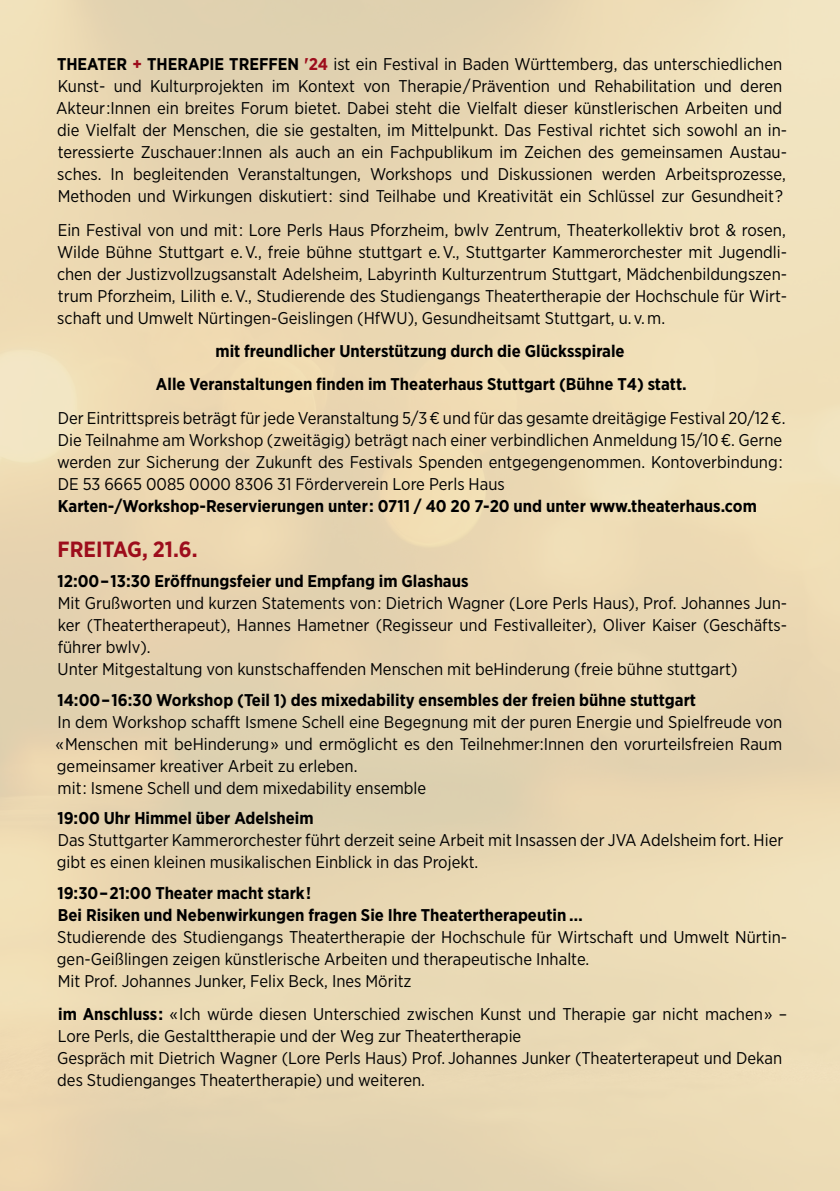
<style>
.page{position:relative;width:840px;height:1191px;background:#fff}
.page>*{position:absolute;margin:0;border:0;box-sizing:border-box;transform-origin:0 0}
.t1{font:700 22px "Gotham Narrow";color:#9d0d1c}
.t2{font:17px/22px "Gotham Narrow";color:#000}
.t3{font:700 17px/33.4px "Gotham Narrow";color:#000;text-align:center}
.s1{font-weight:700}
.s2{font-weight:700;color:#9d0d1c}
</style>
<div class="page">
<div style="left:0;top:0;width:839px;height:1191px;background:#ead8b2"></div>
<p class="t2" style="left:56px;top:53px;width:732px"><span class="s1">THEATER</span> <span class="s2">+</span> <span class="s1">THERAPIE TREFFEN</span> <span class="s2">'24</span> ist ein Festival in Baden Württemberg, das unterschiedlichen Kunst- und Kulturprojekten im Kontext von Therapie / Prävention und Rehabilitation und deren Akteur :Innen ein breites Forum bietet. Dabei steht die Vielfalt dieser künstlerischen Arbeiten und die Vielfalt der Menschen, die sie gestalten, im Mittelpunkt. Das Festival richtet sich sowohl an in&shy;teressierte Zuschauer :Innen als auch an ein Fachpublikum im Zeichen des gemeinsamen Austau&shy;sches. In begleitenden Veranstaltungen, Workshops und Diskussionen werden Arbeitsprozesse, Methoden und Wirkungen diskutiert : sind Teilhabe und Kreativität ein Schlüssel zur Gesundheit ?</p>
<p class="t2" style="left:57px;top:218px;width:731px;text-align:justify">Ein Festival von und mit : Lore Perls Haus Pforzheim, bwlv Zentrum, Theaterkollektiv brot &amp; rosen, Wilde Bühne Stuttgart e. V., freie bühne stuttgart e. V., Stuttgarter Kammerorchester mit Jugendli&shy;chen der Justizvollzugsanstalt Adelsheim, Labyrinth Kulturzentrum Stuttgart, Mädchenbildungszen&shy;trum Pforzheim, Lilith e. V., Studierende des Studiengangs Theatertherapie der Hochschule für Wirt&shy;schaft und Umwelt Nürtingen-Geislingen (HfWU), Gesundheitsamt Stuttgart, u. v. m.</p>
<p class="t3" style="left:156px;top:334px;width:532px">mit freundlicher Unterstützung durch die Glücksspirale<br>Alle Veranstaltungen finden im Theaterhaus Stuttgart (Bühne T4) statt.</p>
<p class="t2" style="left:57px;top:406px;width:729px">Der Eintrittspreis beträgt für jede Veranstaltung 5/3 € und für das gesamte dreitägige Festival 20/12 €.<br>Die Teilnahme am Workshop (zweitägig) beträgt nach einer verbindlichen Anmeldung 15/10 €. Gerne werden zur Sicherung der Zukunft des Festivals Spenden entgegengenommen. Kontoverbindung :<br>DE 53 6665 0085 0000 8306 31 Förderverein Lore Perls Haus</p>
<p class="t3" style="left:58px;top:489px;width:700px">Karten-/Workshop-Reservierungen unter : 0711 / 40 20 7-20 und unter www.theaterhaus.com</p>
<p class="t1" style="left:58px;top:534px;width:141px">FREITAG, 21.6.</p>
<p class="t3" style="left:57px;top:564px;width:412px">12:00 – 13:30 Eröffnungsfeier und Empfang im Glashaus</p>
<p class="t2" style="left:58px;top:592px;width:730px">Mit Grußworten und kurzen Statements von : Dietrich Wagner (Lore Perls Haus), Prof. Johannes Jun&shy;ker (Theatertherapeut), Hannes Hametner (Regisseur und Festivalleiter), Oliver Kaiser (Geschäfts&shy;führer bwlv).<br>Unter Mitgestaltung von kunstschaffenden Menschen mit beHinderung (freie bühne stuttgart)</p>
<p class="t3" style="left:57px;top:682px;width:640px">14:00 – 16:30 Workshop (Teil 1) des mixedability ensembles der freien bühne stuttgart</p>
<p class="t2" style="left:55px;top:710px;width:727px">In dem Workshop schafft Ismene Schell eine Begegnung mit der puren Energie und Spielfreude von « Menschen mit beHinderung » und ermöglicht es den Teilnehmer:Innen den vorurteilsfreien Raum gemeinsamer kreativer Arbeit zu erleben.<br>mit : Ismene Schell und dem mixedability ensemble</p>
<p class="t3" style="left:57px;top:801px;width:258px">19:00 Uhr Himmel über Adelsheim</p>
<p class="t2" style="left:57px;top:828px;width:727px">Das Stuttgarter Kammerorchester führt derzeit seine Arbeit mit Insassen der JVA Adelsheim fort. Hier gibt es einen kleinen musikalischen Einblick in das Projekt.</p>
<p class="t3" style="left:57px;top:881px;width:526px;line-height:22px;text-align:left">19:30 – 21:00 Theater macht stark !<br>Bei Risiken und Nebenwirkungen fragen Sie Ihre Theatertherapeutin …</p>
<p class="t2" style="left:57px;top:925px;width:731px">Studierende des Studiengangs Theatertherapie der Hochschule für Wirtschaft und Umwelt Nürtin&shy;gen-Geißlingen zeigen künstlerische Arbeiten und therapeutische Inhalte.<br>Mit Prof. Johannes Junker, Felix Beck, Ines Möritz</p>
<p class="t2" style="left:57px;top:1002px;width:731px"><span class="s1">im Anschluss :</span> « Ich würde diesen Unterschied zwischen Kunst und Therapie gar nicht machen » – Lore Perls, die Gestalttherapie und der Weg zur Theatertherapie<br>Gespräch mit Dietrich Wagner (Lore Perls Haus) Prof. Johannes Junker (Theaterterapeut und Dekan des Studienganges Theatertherapie) und weiteren.</p>
</div>
